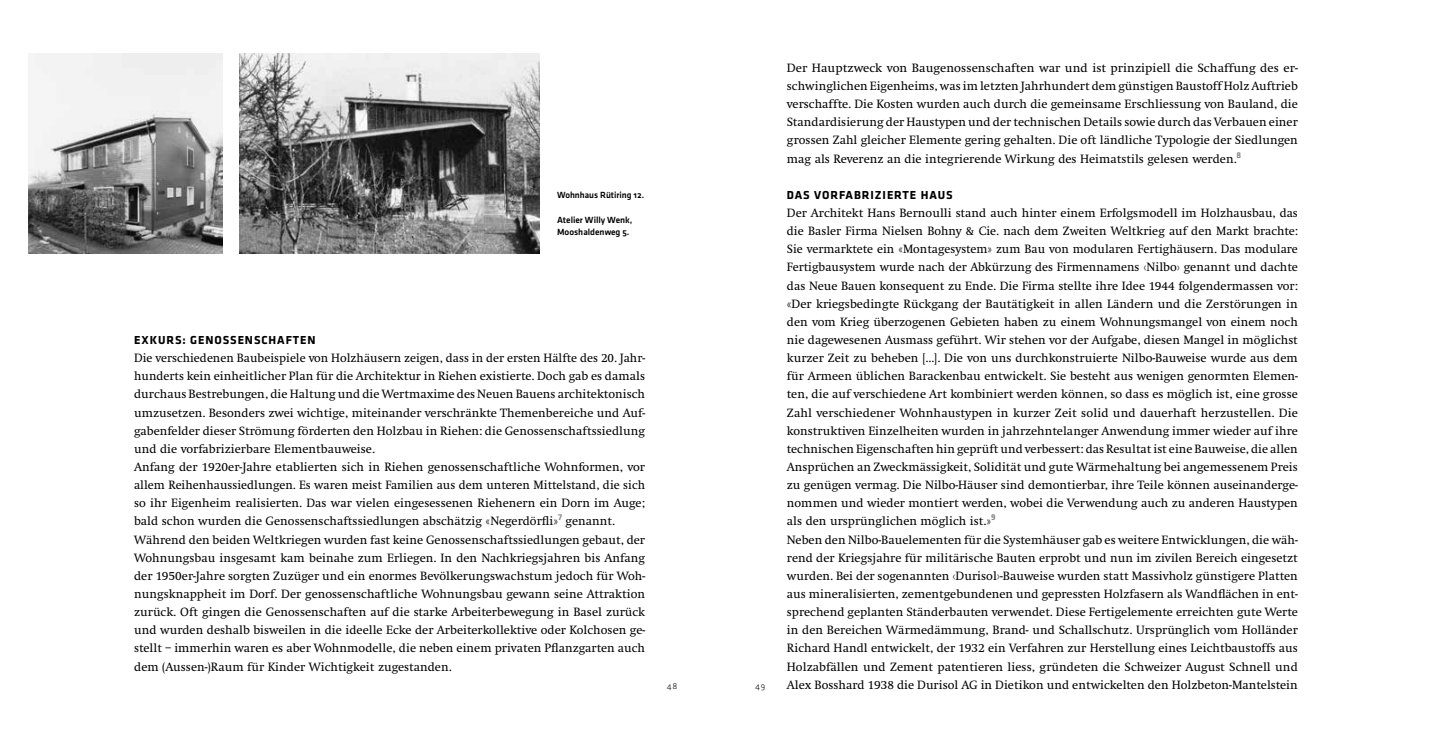
<style>
.page{position:relative;width:1432px;height:745px;background:#fff}
.page>*{position:absolute;margin:0;border:0;box-sizing:border-box;transform-origin:0 0}
.t1{font:12.5px/18.1px "Swift EF";color:#000}
.t2{font:700 12px "Klavika";letter-spacing:.075em;color:#000}
.t3{font:500 9.25px/12.1px "Klavika";color:#000}
.t4{font:300 8.75px "Klavika";color:#000}
</style>
<div class="page">
<img style="left:28px;top:54px;width:194px;height:199px">
<img style="left:240px;top:54px;width:299px;height:199px">
<p class="t3" style="left:557px;top:189px;width:89px">Wohnhaus Rütiring 12.</p>
<p class="t3" style="left:557px;top:213px;width:77px">Atelier Willy Wenk,<br>Mooshaldenweg 5.</p>
<p class="t2" style="left:134px;top:331px;width:183px">EXKURS: GENOSSENSCHAFTEN</p>
<p class="t1" style="left:134px;top:349px;width:512px">Die verschiedenen Baubeispiele von Holzhäusern zeigen, dass in der ersten Hälfte des 20. Jahr&shy;hunderts kein einheitlicher Plan für die Architektur in Riehen existierte. Doch gab es damals durchaus Bestrebungen, die Haltung und die Wertmaxime des Neuen Bauens architektonisch umzusetzen. Besonders zwei wichtige, miteinander verschränkte Themenbereiche und Auf&shy;gabenfelder dieser Strömung förderten den Holzbau in Riehen: die Genossenschaftssiedlung und die vorfabrizierbare Elementbauweise.<br>Anfang der 1920er-Jahre etablierten sich in Riehen genossenschaftliche Wohnformen, vor allem Reihenhaussiedlungen. Es waren meist Familien aus dem unteren Mittelstand, die sich so ihr Eigenheim realisierten. Das war vielen eingesessenen Riehenern ein Dorn im Auge; bald schon wurden die Genossenschaftssiedlungen abschätzig «Negerdörfli»<sup>7</sup> genannt.<br>Während den beiden Weltkriegen wurden fast keine Genossenschaftssiedlungen gebaut, der Wohnungsbau insgesamt kam beinahe zum Erliegen. In den Nachkriegsjahren bis Anfang der 1950er-Jahre sorgten Zuzüger und ein enormes Bevölkerungswachstum jedoch für Woh&shy;nungsknappheit im Dorf. Der genossenschaftliche Wohnungsbau gewann seine Attraktion zurück. Oft gingen die Genossenschaften auf die starke Arbeiterbewegung in Basel zurück und wurden deshalb bisweilen in die ideelle Ecke der Arbeiterkollektive oder Kolchosen ge&shy;stellt – immerhin waren es aber Wohnmodelle, die neben einem privaten Pflanzgarten auch dem (Aussen-)Raum für Kinder Wichtigkeit zugestanden.</p>
<p class="t4" style="left:667px;top:680px;width:12px">48</p>
<p class="t4" style="left:755px;top:680px;width:11px">49</p>
<p class="t1" style="left:787px;top:59px;width:512px;text-align:justify">Der Hauptzweck von Baugenossenschaften war und ist prinzipiell die Schaffung des er&shy;schwinglichen Eigenheims, was im letzten Jahrhundert dem günstigen Baustoff Holz Auftrieb verschaffte. Die Kosten wurden auch durch die gemeinsame Erschliessung von Bauland, die Standardisierung der Haustypen und der technischen Details sowie durch das Verbauen einer grossen Zahl gleicher Elemente gering gehalten. Die oft ländliche Typologie der Siedlungen mag als Reverenz an die integrierende Wirkung des Heimatstils gelesen werden.<sup>8</sup></p>
<p class="t2" style="left:787px;top:186px;width:167px">DAS VORFABRIZIERTE HAUS</p>
<p class="t1" style="left:787px;top:204px;width:512px">Der Architekt Hans Bernoulli stand auch hinter einem Erfolgsmodell im Holzhausbau, das die Basler Firma Nielsen Bohny &amp; Cie. nach dem Zweiten Weltkrieg auf den Markt brachte:<br>Sie vermarktete ein «Montagesystem» zum Bau von modularen Fertighäusern. Das modulare Fertigbausystem wurde nach der Abkürzung des Firmennamens ‹Nilbo› genannt und dachte das Neue Bauen konsequent zu Ende. Die Firma stellte ihre Idee 1944 folgendermassen vor: «Der kriegsbedingte Rückgang der Bautätigkeit in allen Ländern und die Zerstörungen in den vom Krieg überzogenen Gebieten haben zu einem Wohnungsmangel von einem noch nie dagewesenen Ausmass geführt. Wir stehen vor der Aufgabe, diesen Mangel in möglichst kurzer Zeit zu beheben […]. Die von uns durchkonstruierte Nilbo-Bauweise wurde aus dem für Armeen üblichen Barackenbau entwickelt. Sie besteht aus wenigen genormten Elemen&shy;ten, die auf verschiedene Art kombiniert werden können, so dass es möglich ist, eine grosse Zahl verschiedener Wohnhaustypen in kurzer Zeit solid und dauerhaft herzustellen. Die konstruktiven Einzelheiten wurden in jahrzehntelanger Anwendung immer wieder auf ihre technischen Eigenschaften hin geprüft und verbessert: das Resultat ist eine Bauweise, die allen Ansprüchen an Zweckmässigkeit, Solidität und gute Wärmehaltung bei angemessenem Preis zu genügen vermag. Die Nilbo-Häuser sind demontierbar, ihre Teile können auseinanderge&shy;nommen und wieder montiert werden, wobei die Verwendung auch zu anderen Haustypen als den ursprünglichen möglich ist.»<sup>9<br></sup>Neben den Nilbo-Bauelementen für die Systemhäuser gab es weitere Entwicklungen, die wäh&shy;rend der Kriegsjahre für militärische Bauten erprobt und nun im zivilen Bereich eingesetzt wurden. Bei der sogenannten ‹Durisol›-Bauweise wurden statt Massivholz günstigere Platten aus mineralisierten, zementgebundenen und gepressten Holzfasern als Wandflächen in ent&shy;sprechend geplanten Ständerbauten verwendet. Diese Fertigelemente erreichten gute Werte in den Bereichen Wärmedämmung, Brand- und Schallschutz. Ursprünglich vom Holländer Richard Handl entwickelt, der 1932 ein Verfahren zur Herstellung eines Leichtbaustoffs aus Holzabfällen und Zement patentieren liess, gründeten die Schweizer August Schnell und Alex Bosshard 1938 die Durisol AG in Dietikon und entwickelten den Holzbeton-Mantelstein</p>
</div>
